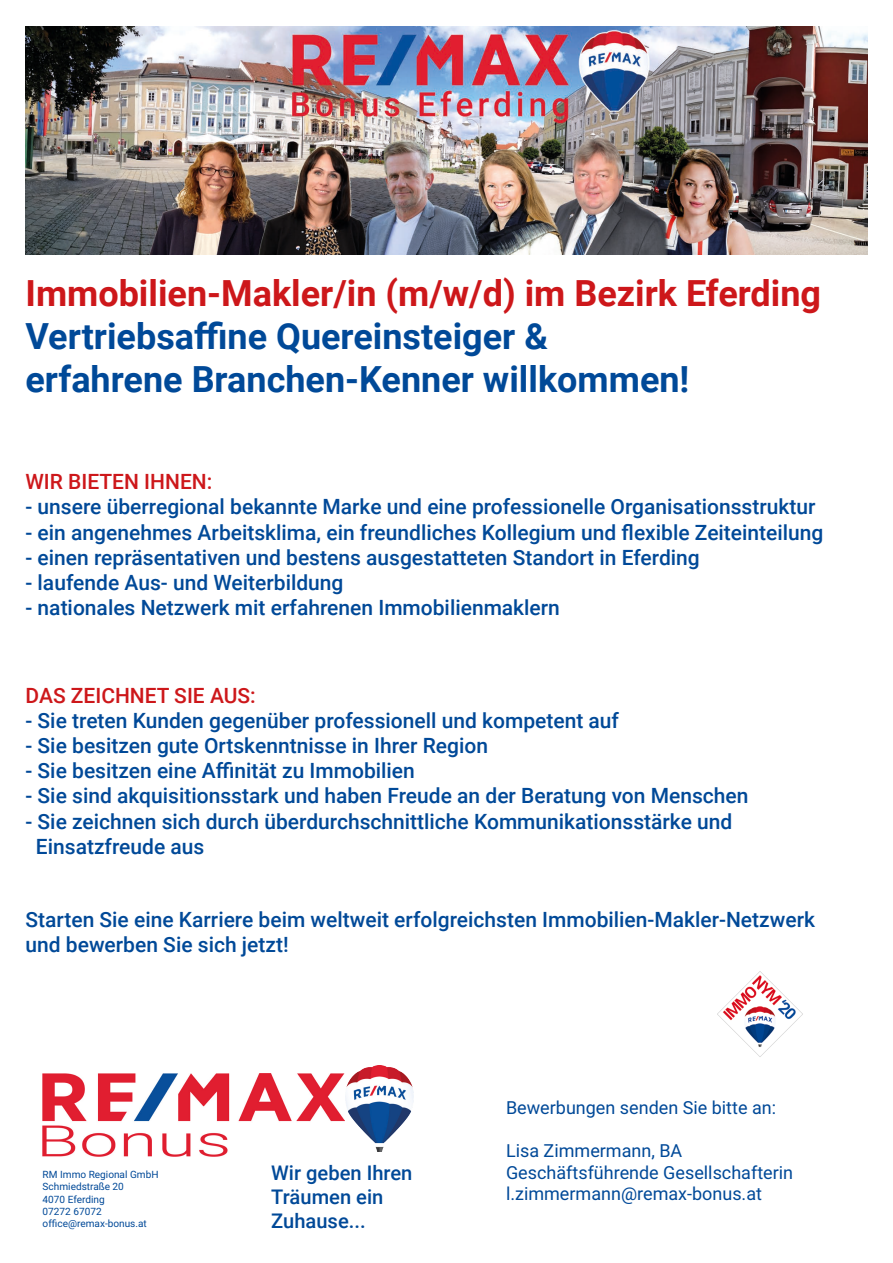
<style>
.page{position:relative;width:893px;height:1263px;background:#fff}
.page>*{position:absolute;margin:0;border:0;box-sizing:border-box;transform-origin:0 0}
.t1{font:700 36px "Roboto";color:#004998}
.t2{font:700 36px "Roboto";color:#cd171a}
.t3{font:500 21px/25.2px "Roboto";color:#004998}
.t4{font:500 21px "Roboto";color:#cd171a}
.t5{font:500 20.1px/24.2px "Roboto";color:#004998}
.t6{font:18px "Roboto";color:#004998}
.t7{font:10.05px/12px "Roboto";color:#004998}
</style>
<div class="page">
<img style="left:42px;top:1073px;width:303px;height:84px">
<img style="left:346px;top:1065px;width:67px;height:87px">
<img style="left:26px;top:27px;width:841px;height:227px">
<img style="left:717px;top:971px;width:86px;height:86px">
<p class="t2" style="left:26px;top:267px;width:797px">Immobilien-Makler/in (m/w/d) im Bezirk Eferding</p>
<p class="t1" style="left:26px;top:311px;width:524px">Vertriebsaffine Quereinsteiger &amp;</p>
<p class="t1" style="left:26px;top:354px;width:665px">erfahrene Branchen-Kenner willkommen!</p>
<p class="t4" style="left:26px;top:467px;width:188px">WIR BIETEN IHNEN:</p>
<p class="t3" style="left:26px;top:493px;width:791px">- unsere überregional bekannte Marke und eine professionelle Organisationsstruktur</p>
<p class="t3" style="left:26px;top:519px;width:799px">- ein angenehmes Arbeitsklima, ein freundliches Kollegium und flexible Zeiteinteilung</p>
<p class="t3" style="left:26px;top:544px;width:676px">- einen repräsentativen und bestens ausgestatteten Standort in Eferding</p>
<p class="t3" style="left:26px;top:569px;width:320px">- laufende Aus- und Weiterbildung</p>
<p class="t3" style="left:26px;top:594px;width:536px">- nationales Netzwerk mit erfahrenen Immobilienmaklern</p>
<p class="t4" style="left:26px;top:680px;width:232px">DAS ZEICHNET SIE AUS:</p>
<p class="t3" style="left:26px;top:707px;width:595px">- Sie treten Kunden gegenüber professionell und kompetent auf</p>
<p class="t3" style="left:26px;top:732px;width:464px">- Sie besitzen gute Ortskenntnisse in Ihrer Region</p>
<p class="t3" style="left:26px;top:757px;width:391px">- Sie besitzen eine Affinität zu Immobilien</p>
<p class="t3" style="left:26px;top:782px;width:724px">- Sie sind akquisitionsstark und haben Freude an der Beratung von Menschen</p>
<p class="t3" style="left:26px;top:808px;width:708px">- Sie zeichnen sich durch überdurchschnittliche Kommunikationsstärke und</p>
<p class="t3" style="left:36px;top:833px;width:170px">Einsatzfreude aus</p>
<p class="t3" style="left:26px;top:906px;width:791px">Starten Sie eine Karriere beim weltweit erfolgreichsten Immobilien-Makler-Netzwerk und bewerben Sie sich jetzt!</p>
<p class="t7" style="left:43px;top:1168px;width:117px">RM Immo Regional GmbH<br>Schmiedstraße 20<br>4070 Eferding<br>07272 67072 office@remax-bonus.at</p>
<p class="t5" style="left:271px;top:1160px;width:143px">Wir geben Ihren<br>Träumen ein<br>Zuhause...</p>
<p class="t6" style="left:506px;top:1095px;width:272px">Bewerbungen senden Sie bitte an:</p>
<p class="t6" style="left:506px;top:1138px;width:178px">Lisa Zimmermann, BA</p>
<p class="t6" style="left:506px;top:1159px;width:289px">Geschäftsführende Gesellschafterin</p>
<p class="t6" style="left:506px;top:1181px;width:257px">l.zimmermann@remax-bonus.at</p>
</div>
